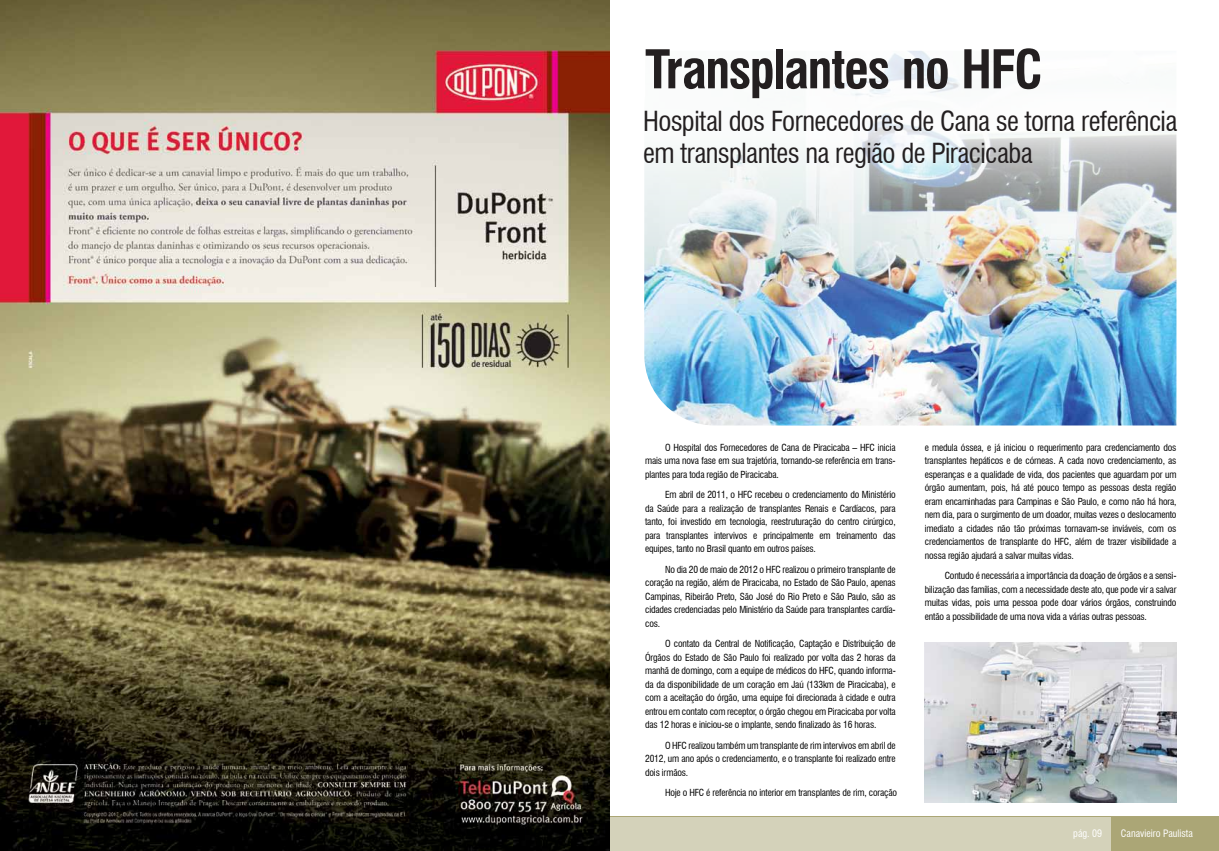
<style>
.page{position:relative;width:1219px;height:851px;background:#fff}
.page>*{position:absolute;margin:0;border:0;box-sizing:border-box;transform-origin:0 0}
.t1{font:700 condensed 51.9px "Swiss 721 BT";letter-spacing:-.03em;color:#231f20}
.t2{font:condensed 27px/32.4px "Swiss 721 BT";letter-spacing:-.02em;color:#231f20}
.t3{font:condensed 10px "Swiss 721 BT";color:#fff}
.t4{font:condensed 9.5px/13.5px "Swiss 721 BT";letter-spacing:-.015em;color:#010101;text-align:justify}
</style>
<div class="page">
<div style="left:609px;top:816px;width:610px;height:34px;background:#aba676"></div>
<div style="left:609px;top:816px;width:502px;height:34px;background:#d4d2ba"></div>
<img style="left:925px;top:642px;width:251px;height:160px">
<img style="left:644px;top:51px;width:532px;height:374px">
<img style="left:0;top:0;width:609px;height:850px">
<h1 class="t1" style="left:645px;top:38px;width:399px">Transplantes no HFC</h1>
<h2 class="t2" style="left:643px;top:105px;width:536px">Hospital dos Fornecedores de Cana se torna referência em transplantes na região de Piracicaba</h2>
<p class="t4" style="left:645px;top:440px;width:252px;text-indent:20px">O Hospital dos Fornecedores de Cana de Piracicaba – HFC inicia mais uma nova fase em sua trajetória, tornando-se referência em trans&shy;plantes para toda região de Piracicaba.</p>
<p class="t4" style="left:645px;top:488px;width:252px;text-indent:20px">Em abril de 2011, o HFC recebeu o credenciamento do Ministério da Saúde para a realização de transplantes Renais e Cardíacos, para tanto, foi investido em tecnologia, reestruturação do centro cirúrgico, para transplantes intervivos e principalmente em treinamento das equipes, tanto no Brasil quanto em outros países.</p>
<p class="t4" style="left:645px;top:562px;width:252px;text-indent:20px">No dia 20 de maio de 2012 o HFC realizou o primeiro transplante de coração na região, além de Piracicaba, no Estado de São Paulo, apenas Campinas, Ribeirão Preto, São José do Rio Preto e São Paulo, são as cidades credenciadas pelo Ministério da Saúde para transplantes cardía&shy;cos.</p>
<p class="t4" style="left:645px;top:637px;width:252px;text-indent:20px">O contato da Central de Notificação, Captação e Distribuição de Órgãos do Estado de São Paulo foi realizado por volta das 2 horas da manhã de domingo, com a equipe de médicos do HFC, quando informa&shy;da da disponibilidade de um coração em Jaú (133km de Piracicaba), e com a aceitação do órgão, uma equipe foi direcionada à cidade e outra entrou em contato com receptor, o órgão chegou em Piracicaba por volta das 12 horas e iniciou-se o implante, sendo finalizado às 16 horas.</p>
<p class="t4" style="left:645px;top:738px;width:252px;text-indent:20px">O HFC realizou também um transplante de rim intervivos em abril de 2012, um ano após o credenciamento, e o transplante foi realizado entre dois irmãos.</p>
<p class="t4" style="left:665px;top:786px;width:233px">Hoje o HFC é referência no interior em transplantes de rim, coração</p>
<p class="t4" style="left:925px;top:440px;width:253px">e medula óssea, e já iniciou o requerimento para credenciamento dos transplantes hepáticos e de córneas. A cada novo credenciamento, as esperanças e a qualidade de vida, dos pacientes que aguardam por um órgão aumentam, pois, há até pouco tempo as pessoas desta região eram encaminhadas para Campinas e São Paulo, e como não há hora, nem dia, para o surgimento de um doador, muitas vezes o deslocamento imediato a cidades não tão próximas tornavam-se inviáveis, com os credenciamentos de transplante do HFC, além de trazer visibilidade a nossa região ajudará a salvar muitas vidas.</p>
<p class="t4" style="left:925px;top:569px;width:253px;text-indent:20px">Contudo é necessária a importância da doação de órgãos e a sensi&shy;bilização das famílias, com a necessidade deste ato, que pode vir a salvar muitas vidas, pois uma pessoa pode doar vários órgãos, construindo então a possibilidade de uma nova vida a várias outras pessoas.</p>
<p class="t3" style="left:1073px;top:827px;width:30px">pág. 09</p>
<p class="t3" style="left:1121px;top:827px;width:73px">Canavieiro Paulista</p>
</div>
